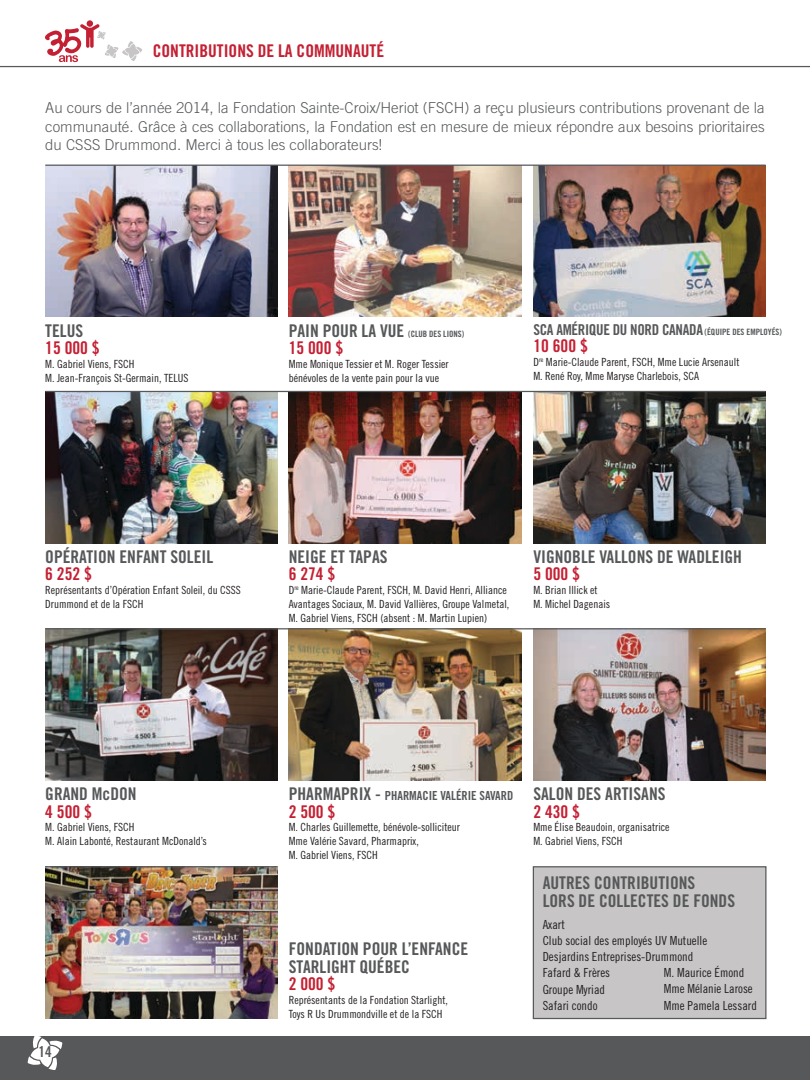
<style>
.page{position:relative;width:810px;height:1080px;background:#fff}
.page>*{position:absolute;margin:0;border:0;box-sizing:border-box;transform-origin:0 0}
.t1{font:17.5px/17.5px "Trade Gothic Bold Cond Twenty";color:#56585a}
.t2{font:17.5px "Trade Gothic Bold Cond Twenty";color:#c42033}
.t3{font:300 15px/18.8px "Trade Gothic";color:#56585a;text-align:justify}
.t4{font:15px "Trade Gothic Bold Cond Twenty";letter-spacing:-.02em;color:#56585a}
.t5{font:12.5px/16.2px "Trade Gothic Cond Eighteen";color:#231f20}
.t6{font:12.5px "Trade Gothic Bold Cond Twenty";color:#56585a}
.t7{font:11.25px/13.8px "Trade Gothic Cond Eighteen";color:#231f20}
.t8{font:8.75px "Trade Gothic Bold Cond Twenty";color:#56585a}
.s1{font-size:17.5px}
.s2{font-size:8.75px}
</style>
<div class="page">
<div style="left:87px;top:20px;width:6px;height:7px;background:#c42033;border-radius:50%"></div>
<div style="left:0;top:1036px;width:810px;height:44px;background:#56585a"></div>
<hr style="left:0;top:66px;width:810px;height:1px;background:#56585a">
<svg style="left:45px;top:24px;width:97px;height:38px"></svg>
<svg style="left:28px;top:1036px;width:34px;height:34px"></svg>
<img style="left:45px;top:166px;width:233px;height:151px">
<img style="left:45px;top:392px;width:233px;height:151px">
<img style="left:45px;top:629px;width:233px;height:152px">
<img style="left:45px;top:867px;width:233px;height:152px">
<div style="left:533px;top:866px;width:234px;height:153px;background:#c7c5c5;border:1px solid #56585a"></div>
<img style="left:289px;top:166px;width:232px;height:151px">
<img style="left:289px;top:392px;width:232px;height:151px">
<img style="left:289px;top:629px;width:232px;height:152px">
<img style="left:533px;top:166px;width:233px;height:151px">
<img style="left:533px;top:392px;width:233px;height:151px">
<img style="left:533px;top:629px;width:233px;height:152px">
<hr style="left:45px;top:165px;width:721px;height:1px;background:#56585a">
<hr style="left:45px;top:391px;width:721px;height:1px;background:#56585a">
<hr style="left:45px;top:628px;width:721px;height:1px;background:#56585a">
<hr style="left:45px;top:866px;width:233px;height:1px;background:#56585a">
<h1 class="t2" style="left:153px;top:40px;width:233px">CONTRIBUTIONS DE LA COMMUNAUTÉ</h1>
<p class="t3" style="left:45px;top:98px;width:721px">Au cours de l’année 2014, la Fondation Sainte-Croix/Heriot (FSCH) a reçu plusieurs contributions provenant de la communauté. Grâce à ces collaborations, la Fondation est en mesure de mieux répondre aux besoins prioritaires du CSSS Drummond. Merci à tous les collaborateurs!</p>
<h1 class="t1" style="left:45px;top:321px;width:39px">TELUS</h1>
<h1 class="t2" style="left:45px;top:337px;width:56px">15 000 $</h1>
<p class="t7" style="left:45px;top:357px;width:145px">M. Gabriel Viens, FSCH<br>M. Jean-François St-Germain, TELUS</p>
<p class="t8" style="left:289px;top:328px;width:177px"><span class="s1">PAIN POUR LA VUE</span> (CLUB DES LIONS)</p>
<h1 class="t2" style="left:289px;top:337px;width:56px">15 000 $</h1>
<p class="t7" style="left:289px;top:357px;width:161px">Mme Monique Tessier et M. Roger Tessier bénévoles de la vente pain pour la vue</p>
<h2 class="t4" style="left:533px;top:320px;width:250px">SCA AMÉRIQUE DU NORD CANADA <span class="s2">(ÉQUIPE DES EMPLOYÉS)</span></h2>
<h1 class="t2" style="left:533px;top:335px;width:56px">10 600 $</h1>
<p class="t7" style="left:533px;top:355px;width:208px">D<sup>re</sup> Marie-Claude Parent, FSCH, Mme Lucie Arsenault<br>M. René Roy, Mme Maryse Charlebois, SCA</p>
<h1 class="t1" style="left:45px;top:548px;width:169px">OPÉRATION ENFANT SOLEIL</h1>
<h1 class="t2" style="left:45px;top:563px;width:48px">6 252 $</h1>
<p class="t7" style="left:45px;top:583px;width:197px">Représentants d’Opération Enfant Soleil, du CSSS<br>Drummond et de la FSCH</p>
<h1 class="t1" style="left:289px;top:548px;width:100px">NEIGE ET TAPAS</h1>
<h1 class="t2" style="left:289px;top:563px;width:48px">6 274 $</h1>
<p class="t7" style="left:289px;top:583px;width:222px">D<sup>re</sup> Marie-Claude Parent, FSCH, M. David Henri, Alliance<br>Avantages Sociaux, M. David Vallières, Groupe Valmetal,<br>M. Gabriel Viens, FSCH (absent : M. Martin Lupien)</p>
<h1 class="t1" style="left:533px;top:548px;width:210px">VIGNOBLE VALLONS DE WADLEIGH</h1>
<h1 class="t2" style="left:533px;top:563px;width:48px">5 000 $</h1>
<p class="t7" style="left:533px;top:583px;width:78px">M. Brian Illick et<br>M. Michel Dagenais</p>
<h1 class="t1" style="left:45px;top:785px;width:93px">GRAND McDON</h1>
<h1 class="t2" style="left:45px;top:801px;width:48px">4 500 $</h1>
<p class="t7" style="left:45px;top:820px;width:163px">M. Gabriel Viens, FSCH<br>M. Alain Labonté, Restaurant McDonald’s</p>
<h2 class="t4" style="left:38px;top:1043px;width:15px">14</h2>
<p class="t6" style="left:289px;top:788px;width:226px"><span class="s1">PHARMAPRIX -</span> PHARMACIE VALÉRIE SAVARD</p>
<h1 class="t2" style="left:289px;top:801px;width:48px">2 500 $</h1>
<p class="t7" style="left:289px;top:820px;width:173px">M. Charles Guillemette, bénévole-solliciteur<br>Mme Valérie Savard, Pharmaprix,<br>M. Gabriel Viens, FSCH</p>
<h1 class="t1" style="left:289px;top:940px;width:181px">FONDATION POUR L’ENFANCE<br>STARLIGHT QUÉBEC</h1>
<h1 class="t2" style="left:289px;top:973px;width:48px">2 000 $</h1>
<p class="t7" style="left:289px;top:993px;width:161px">Représentants de la Fondation Starlight,<br>Toys R Us Drummondville et de la FSCH</p>
<h1 class="t1" style="left:533px;top:785px;width:134px">SALON DES ARTISANS</h1>
<h1 class="t2" style="left:533px;top:801px;width:48px">2 430 $</h1>
<p class="t7" style="left:533px;top:820px;width:138px">Mme Élise Beaudoin, organisatrice<br>M. Gabriel Viens, FSCH</p>
<h1 class="t1" style="left:543px;top:874px;width:194px">AUTRES CONTRIBUTIONS<br>LORS DE COLLECTES DE FONDS</h1>
<p class="t5" style="left:543px;top:916px;width:166px">Axart<br>Club social des employés UV Mutuelle<br>Desjardins Entreprises-Drummond<br>Fafard &amp; Frères<br>Groupe Myriad<br>Safari condo</p>
<p class="t5" style="left:664px;top:964px;width:95px">M. Maurice Émond<br>Mme Mélanie Larose<br>Mme Pamela Lessard</p>
</div>
